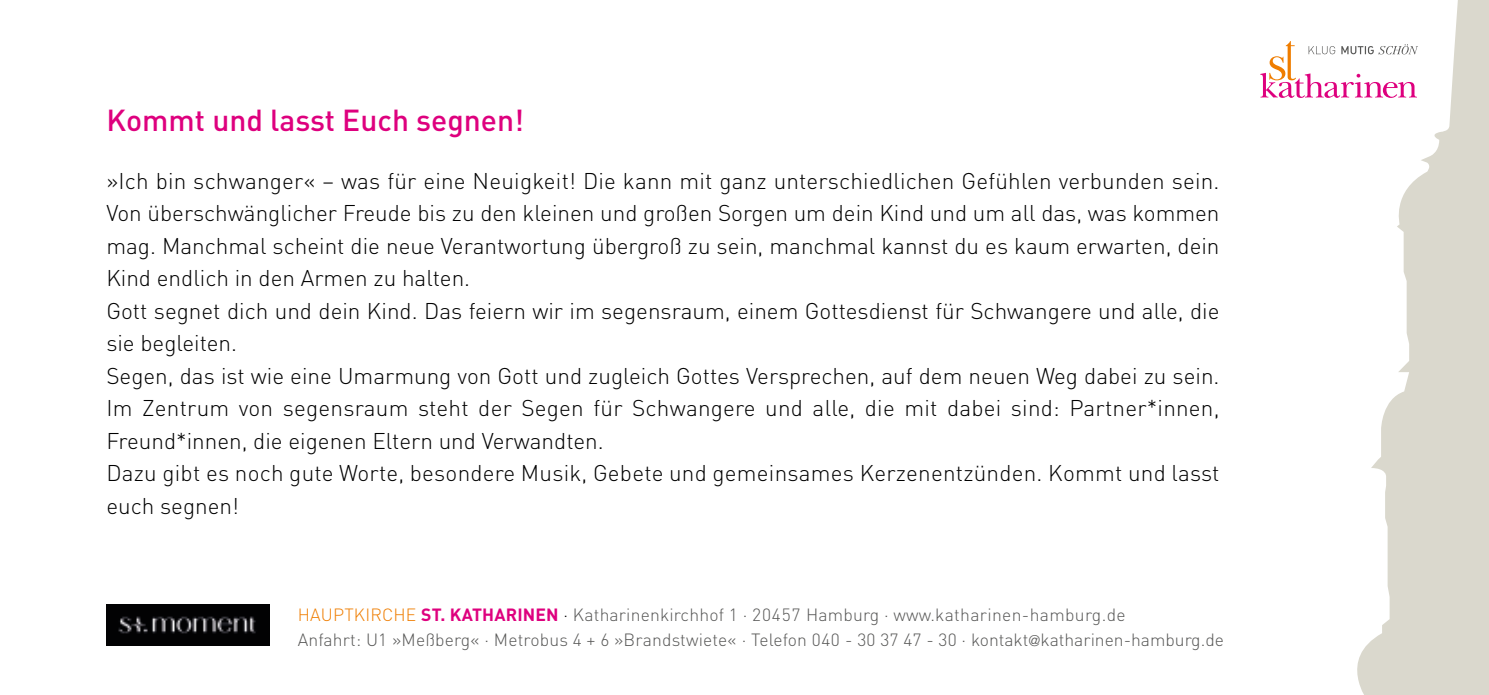
<style>
.page{position:relative;width:1489px;height:695px;background:#fff}
.page>*{position:absolute;margin:0;border:0;box-sizing:border-box;transform-origin:0 0}
.t1{font:500 30px "DIN";color:#de007e}
.t2{font:300 22.5px/32.5px "DIN";color:#000}
.t3{font:300 17.5px/25px "DIN";letter-spacing:.01em;color:#575756}
.s1{color:#ef7d00}
.s2{font-weight:700;color:#de007e}
.s3{color:#000}
.s4{font-family:"Helvetica Neue";font-size:15px}
</style>
<div class="page">
<svg style="left:1357px;top:0;width:131px;height:694px;fill:#dad8cd"></svg>
<svg style="left:1260px;top:41px;width:157px;height:57px"></svg>
<img style="left:106px;top:604px;width:164px;height:41px">
<h1 class="t1" style="left:106px;top:101px;width:419px">Kommt und lasst Euch segnen!</h1>
<p class="t2" style="left:106px;top:164px;width:1114px">»Ich bin schwanger« – was für eine Neuigkeit! Die kann mit ganz unterschiedlichen Gefühlen verbunden sein.<br>Von überschwänglicher Freude bis zu den kleinen und großen Sorgen um dein Kind und um all das, was kommen mag. Manchmal scheint die neue Verantwortung übergroß zu sein, manchmal kannst du es kaum erwarten, dein Kind endlich in den Armen zu halten.<br>Gott segnet dich und dein Kind. Das feiern wir im segensraum, einem Gottesdienst für Schwangere und alle, die sie begleiten.<br>Segen, das ist wie eine Umarmung von Gott und zugleich Gottes Versprechen, auf dem neuen Weg dabei zu sein.<br>Im Zentrum von segensraum steht der Segen für Schwangere und alle, die mit dabei sind: Partner*innen, Freund*innen, die eigenen Eltern und Verwandten.<br>Dazu gibt es noch gute Worte, besondere Musik, Gebete und gemeinsames Kerzenentzünden. Kommt und lasst euch segnen!</p>
<p class="t3" style="left:298px;top:601px;width:927px"><span class="s1">HAUPTKIRCHE</span> <span class="s2">ST. KATHARINEN</span> <span class="s3">·</span> Katharinenkirchhof 1 · 20457 Hamburg · www.katharinen-hamburg.de<br>Anfahrt: U1 »Meßberg« · Metrobus 4 + 6 »Brandstwiete« · Telefon 040 - 30 37 47 - 30 · kontakt<span class="s4">@</span>katharinen-hamburg.de</p>
</div>
